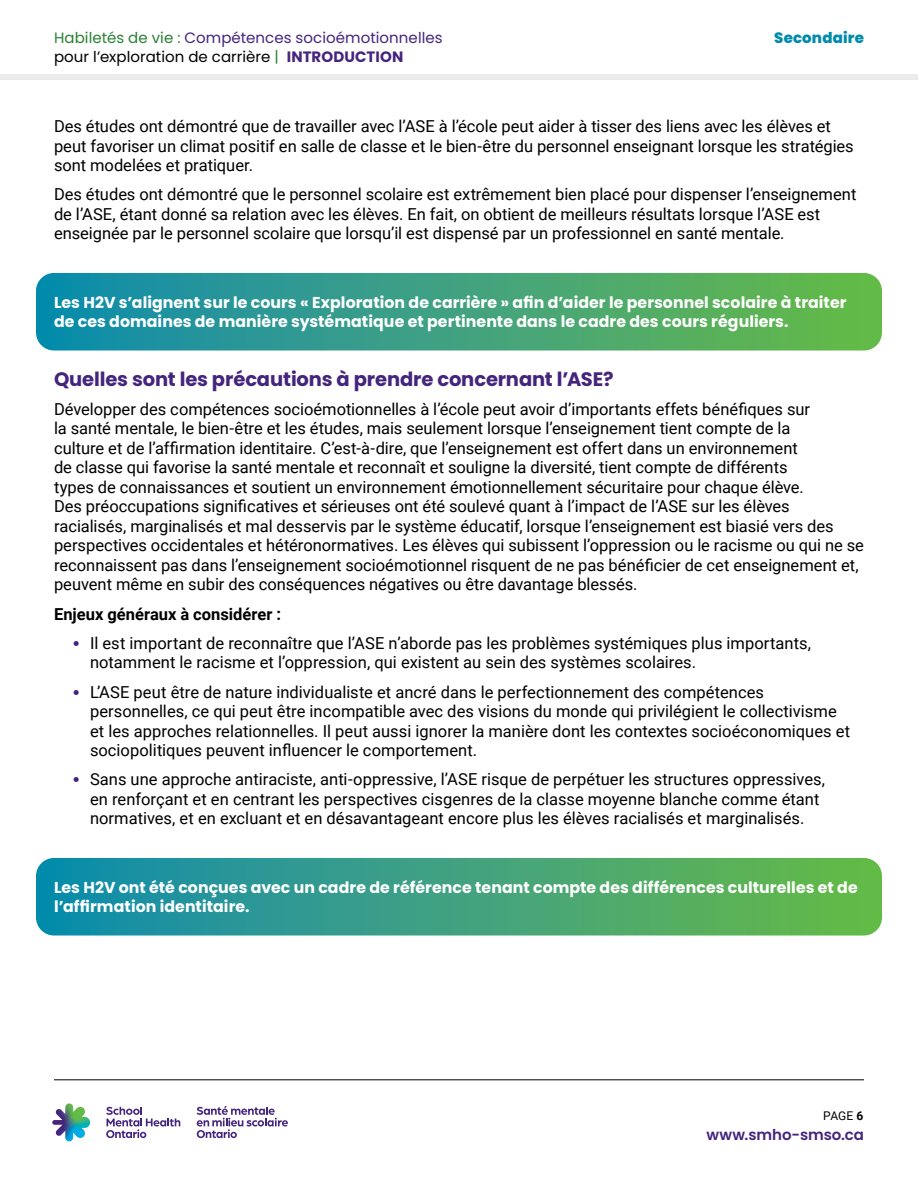
<style>
.page{position:relative;width:918px;height:1188px;background:#fff}
.page>*{position:absolute;margin:0;border:0;box-sizing:border-box;transform-origin:0 0}
.P_Body_Copy_black_11{font:700 19.5px "Poppins";letter-spacing:-.005em;color:#45247d}
.P_Body_Copy_black_11-2{font:16.5px/19.5px "Roboto";color:#000}
.P_Body_Copy_black_11-3{font:700 16.5px "Roboto";color:#000}
.Text_with_alt_backgr{font:700 15.75px/19.5px "Poppins";letter-spacing:.005em;color:#fff}
.t1{font:15px/19.5px "Poppins";letter-spacing:.005em;color:#45247d}
.t2{font:600 15px "Poppins";letter-spacing:-.005em;color:#45247d}
.t3{font:800 15px "Poppins";letter-spacing:.01em;color:#008bab}
.t4{font:12px "Roboto";color:#000}
.s1{color:#298033}
.s2{color:#000}
.s3{font-weight:700}
.s4{font-family:"Poppins";font-weight:700;color:#45247d}
</style>
<div class="page">
<svg style="left:36px;top:273px;width:846px;height:78px;background:#3fa37e"></svg>
<svg style="left:36px;top:858px;width:846px;height:78px;background:#3fa37e"></svg>
<div style="left:0;top:74px;width:918px;height:5px;background:#ebebec"></div>
<hr style="left:54px;top:1080px;width:810px;height:1px;background:#000">
<svg style="left:52px;top:1103px;width:38px;height:38px"></svg>
<svg style="left:197px;top:1106px;width:91px;height:32px"></svg>
<svg style="left:106px;top:1107px;width:74px;height:31px"></svg>
<p class="t1" style="left:54px;top:28px;width:390px"><span class="s1">Habiletés de vie :</span> Compétences socioémotionnelles <span class="s2">pour l’exploration de carrière</span> <span class="s1">|</span> <span class="s3">INTRODUCTION</span></p>
<p class="t3" style="left:774px;top:29px;width:91px">Secondaire</p>
<p class="P_Body_Copy_black_11-2" style="left:54px;top:116px;width:801px">Des études ont démontré que de travailler avec l’ASE à l’école peut aider à tisser des liens avec les élèves et peut favoriser un climat positif en salle de classe et le bien-être du personnel enseignant lorsque les stratégies sont modelées et pratiquer.</p>
<p class="P_Body_Copy_black_11-2" style="left:54px;top:184px;width:804px">Des études ont démontré que le personnel scolaire est extrêmement bien placé pour dispenser l’enseignement de l’ASE, étant donné sa relation avec les élèves. En fait, on obtient de meilleurs résultats lorsque l’ASE est enseignée par le personnel scolaire que lorsqu’il est dispensé par un professionnel en santé mentale.</p>
<p class="Text_with_alt_backgr" style="left:54px;top:292px;width:794px">Les H2V s’alignent sur le cours « Exploration de carrière » afin d’aider le personnel scolaire à traiter de ces domaines de manière systématique et pertinente dans le cadre des cours réguliers.</p>
<p class="P_Body_Copy_black_11" style="left:54px;top:367px;width:561px">Quelles sont les précautions à prendre concernant l’ASE?</p>
<p class="P_Body_Copy_black_11-2" style="left:54px;top:399px;width:812px">Développer des compétences socioémotionnelles à l’école peut avoir d’importants effets bénéfiques sur<br>la santé mentale, le bien-être et les études, mais seulement lorsque l’enseignement tient compte de la<br>culture et de l’affirmation identitaire. C’est-à-dire, que l’enseignement est offert dans un environnement<br>de classe qui favorise la santé mentale et reconnaît et souligne la diversité, tient compte de différents<br>types de connaissances et soutient un environnement émotionnellement sécuritaire pour chaque élève.<br>Des préoccupations significatives et sérieuses ont été soulevé quant à l’impact de l’ASE sur les élèves racialisés, marginalisés et mal desservis par le système éducatif, lorsque l’enseignement est biasié vers des perspectives occidentales et hétéronormatives. Les élèves qui subissent l’oppression ou le racisme ou qui ne se reconnaissent pas dans l’enseignement socioémotionnel risquent de ne pas bénéficier de cet enseignement et, peuvent même en subir des conséquences négatives ou être davantage blessés.</p>
<p class="P_Body_Copy_black_11-3" style="left:54px;top:602px;width:229px">Enjeux généraux à considérer :</p>
<p class="P_Body_Copy_black_11-2" style="left:90px;top:633px;width:723px;text-indent:-18px"><span class="s4">•</span> Il est important de reconnaître que l’ASE n’aborde pas les problèmes systémiques plus importants, notamment le racisme et l’oppression, qui existent au sein des systèmes scolaires.</p>
<p class="P_Body_Copy_black_11-2" style="left:90px;top:681px;width:762px;text-indent:-18px"><span class="s4">•</span> L’ASE peut être de nature individualiste et ancré dans le perfectionnement des compétences personnelles, ce qui peut être incompatible avec des visions du monde qui privilégient le collectivisme et les approches relationnelles. Il peut aussi ignorer la manière dont les contextes socioéconomiques et sociopolitiques peuvent influencer le comportement.</p>
<p class="P_Body_Copy_black_11-2" style="left:90px;top:769px;width:737px;text-indent:-18px"><span class="s4">•</span> Sans une approche antiraciste, anti-oppressive, l’ASE risque de perpétuer les structures oppressives, en renforçant et en centrant les perspectives cisgenres de la classe moyenne blanche comme étant normatives, et en excluant et en désavantageant encore plus les élèves racialisés et marginalisés.</p>
<p class="Text_with_alt_backgr" style="left:54px;top:877px;width:805px">Les H2V ont été conçues avec un cadre de référence tenant compte des différences culturelles et de l’affirmation identitaire.</p>
<p class="t4" style="left:823px;top:1107px;width:42px">PAGE <span class="s3">6</span></p>
<p class="t2" style="left:706px;top:1126px;width:159px">www.smho-smso.ca</p>
</div>
